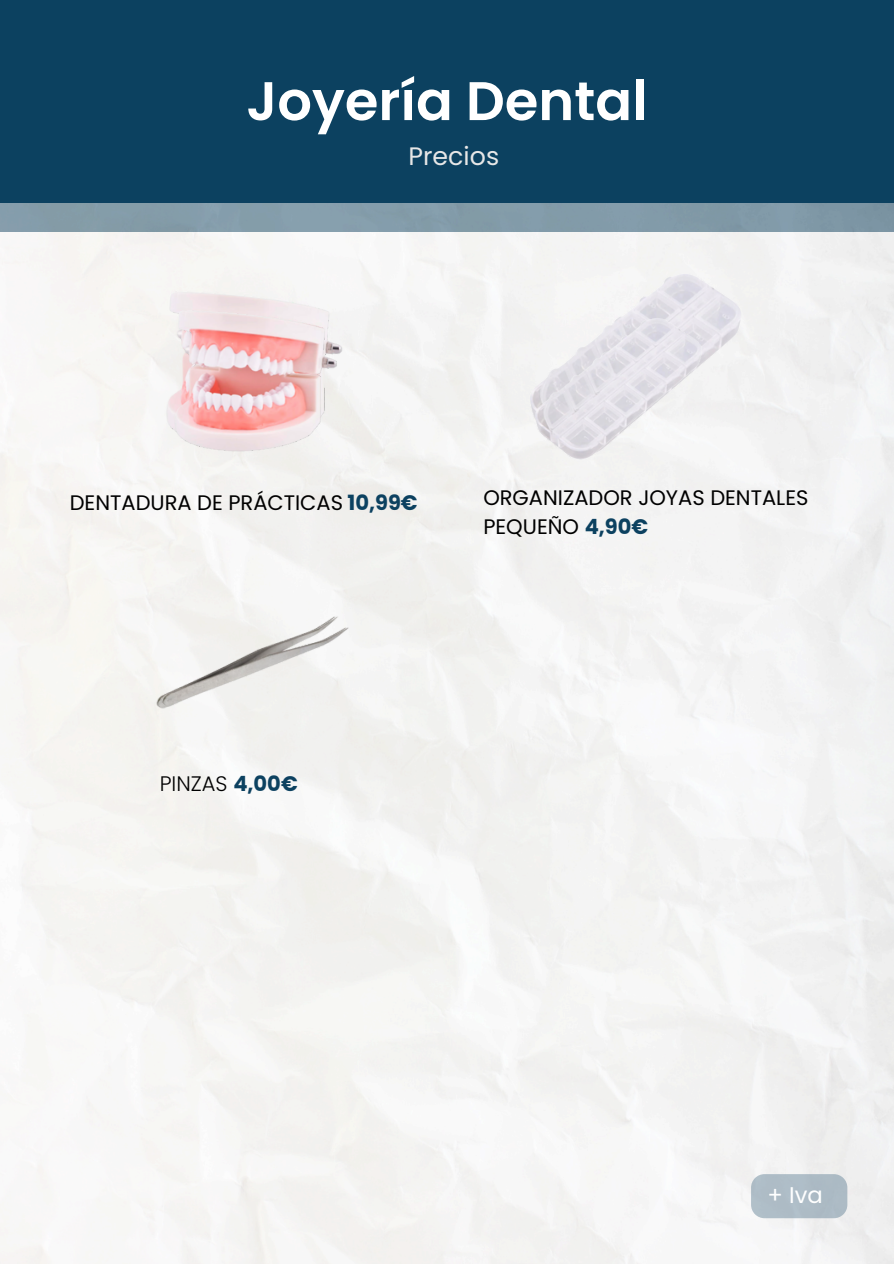
<style>
.page{position:relative;width:894px;height:1264px;background:#fff}
.page>*{position:absolute;margin:0;border:0;box-sizing:border-box;transform-origin:0 0}
.t1{font:600 54.3px "Poppins";color:#fff}
.t2{font:25.2px "Poppins";color:#e7e7e7}
.t3{font:22.65px "Poppins";color:#fff}
.t4{font:21px/29.2px "Poppins";color:#000}
.t5{font:300 21px "Poppins";color:#000}
.s1{font-weight:700;color:#0c4160}
</style>
<div class="page">
<div style="left:0;top:0;width:893px;height:232px;background:#0c4160"></div>
<div style="left:0;top:203px;width:892px;height:1060px;background:#f4f4f3"></div>
<div style="left:87px;top:579px;width:313px;height:166px;background:#f4f4f1"></div>
<img style="left:493px;top:241px;width:278px;height:234px">
<div style="left:126px;top:267px;width:241px;height:208px;background:#f7f6f4"></div>
<img style="left:518px;top:301px;width:201px;height:175px">
<img style="left:126px;top:593px;width:242px;height:126px">
<img style="left:151px;top:291px;width:191px;height:180px">
<div style="left:750px;top:1174px;width:97px;height:44px;background:#aebcc6"></div>
<p class="t1" style="left:246px;top:63px;width:402px">Joyería Dental</p>
<p class="t2" style="left:408px;top:139px;width:92px">Precios</p>
<p class="t4" style="left:70px;top:488px;width:349px">DENTADURA DE PRÁCTICAS <span class="s1">10,99€</span></p>
<h3 class="t4" style="left:483px;top:482px;width:326px">ORGANIZADOR JOYAS DENTALES<br>PEQUEÑO <span class="s1">4,90€</span></h3>
<h1 class="t5" style="left:160px;top:768px;width:139px">PINZAS <span class="s1">4,00€</span></h1>
<h2 class="t3" style="left:767px;top:1179px;width:57px">+ Iva</h2>
</div>
